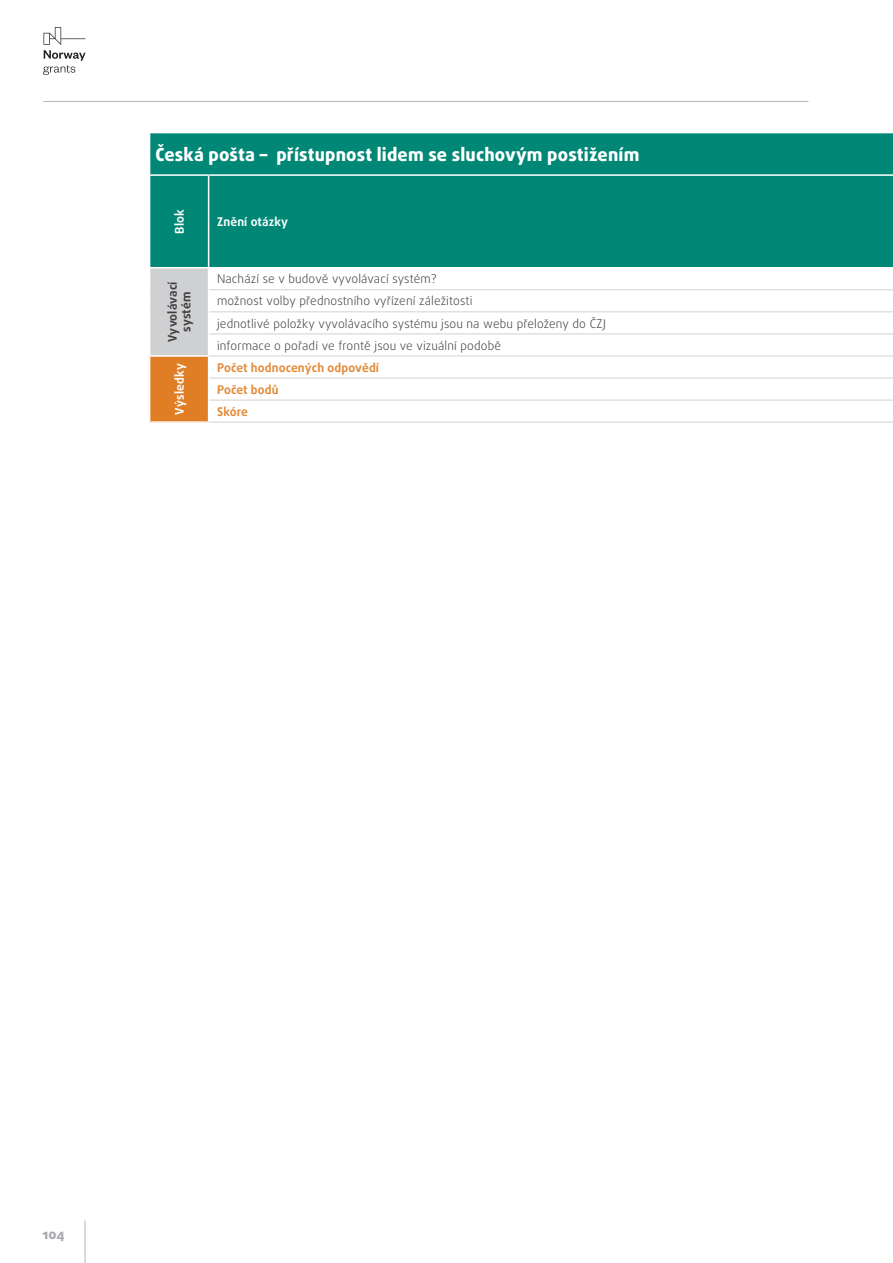
<style>
.page{position:relative;width:893px;height:1263px;background:#fff}
.page>*{position:absolute;margin:0;border:0;box-sizing:border-box;transform-origin:0 0}
.t1{font:800 18px "Daxline Pro";letter-spacing:.01em;color:#fff}
.t2{font:800 13.5px "Daxline Pro";color:#a8a9ad}
.t3{font:300 12px/22px "Daxline Pro";letter-spacing:.01em;color:#3e3e3f}
.t4{font:700 12px/22px "Daxline Pro";letter-spacing:.01em;color:#e38936}
.t5{font:700 12px "Daxline Pro";letter-spacing:.01em;color:#fff}
.t6{font:700 12px/13.5px "Daxline Pro";letter-spacing:.01em;color:#3e3e3f;text-align:center}
</style>
<div class="page">
<svg style="left:43px;top:27px;width:43px;height:48px"></svg>
<hr style="left:43px;top:101px;width:765px;height:1px;background:#bcbdc0">
<hr style="left:84px;top:1220px;width:2px;height:43px;background:#bcbdc0">
<div style="left:150px;top:133px;width:743px;height:134px;background:#008776"></div>
<div style="left:150px;top:268px;width:59px;height:88px;background:#cfd0d2"></div>
<div style="left:150px;top:356px;width:59px;height:66px;background:#e07e26"></div>
<hr style="left:149px;top:174px;width:60px;height:2px;background:#fff">
<hr style="left:209px;top:174px;width:684px;height:2px;background:#fff">
<hr style="left:208px;top:176px;width:1px;height:91px;background:#fff">
<hr style="left:209px;top:289px;width:684px;height:1px;background:#d1d2d4">
<hr style="left:209px;top:311px;width:684px;height:1px;background:#d1d2d4">
<hr style="left:209px;top:333px;width:684px;height:1px;background:#d1d2d4">
<hr style="left:209px;top:356px;width:684px;height:1px;background:#d1d2d4">
<hr style="left:209px;top:378px;width:684px;height:1px;background:#d1d2d4">
<hr style="left:209px;top:400px;width:684px;height:1px;background:#d1d2d4">
<hr style="left:209px;top:422px;width:684px;height:1px;background:#d1d2d4">
<hr style="left:149px;top:355px;width:60px;height:2px;background:#fff">
<svg style="left:208px;top:268px;width:1px;height:153px"></svg>
<hr style="left:149px;top:421px;width:60px;height:2px;background:#fff">
<h1 class="t1" style="left:156px;top:142px;width:485px">Česká pošta – přístupnost lidem se sluchovým postižením</h1>
<p class="t5" style="left:171px;top:234px;width:26px;rotate:-90deg">Blok</p>
<p class="t5" style="left:217px;top:214px;width:73px">Znění otázky</p>
<p class="t6" style="left:166px;top:342px;width:62px;rotate:-90deg">Vyvolávací systém</p>
<p class="t3" style="left:217px;top:268px;width:390px">Nachází se v budově vyvolávací systém?<br>možnost volby přednostního vyřízení záležitosti<br>jednotlivé položky vyvolávacího systému jsou na webu přeloženy do ČZJ informace o pořadí ve frontě jsou ve vizuální podobě</p>
<p class="t5" style="left:171px;top:415px;width:53px;rotate:-90deg">Výsledky</p>
<p class="t4" style="left:217px;top:356px;width:163px">Počet hodnocených odpovědí<br>Počet bodů<br>Skóre</p>
<p class="t2" style="left:43px;top:1225px;width:24px">104</p>
</div>
